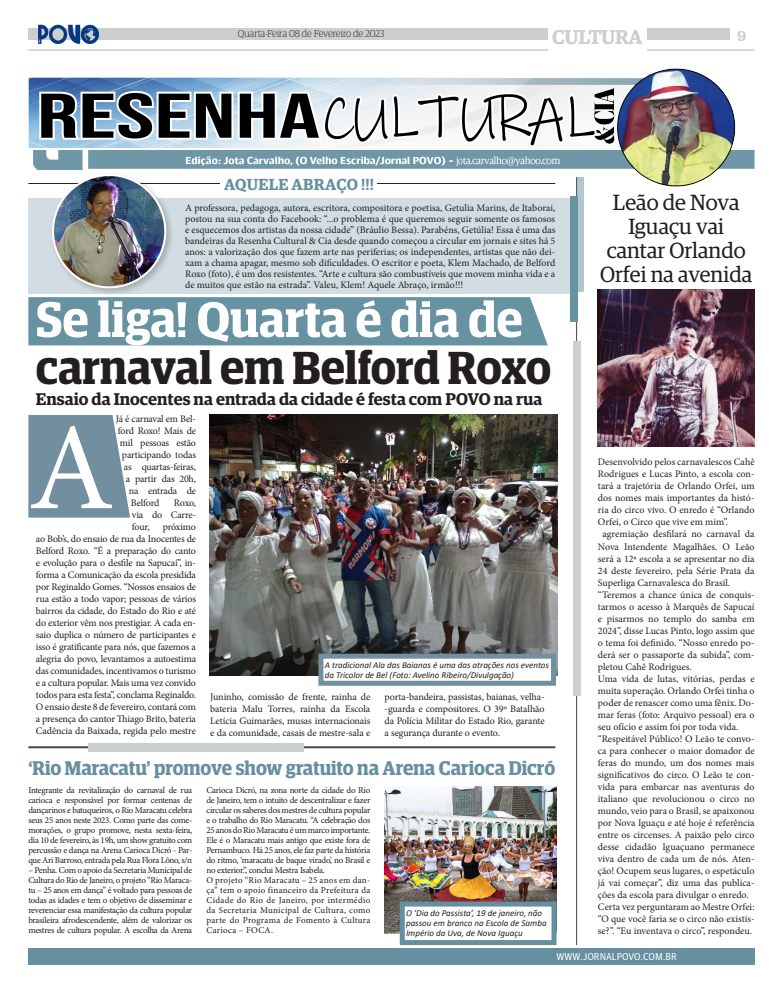
<style>
.page{position:relative;width:783px;height:993px;background:#fff}
.page>*{position:absolute;margin:0;border:0;box-sizing:border-box;transform-origin:0 0}
.t1{font:124px "Minion Pro";color:#fff}
.t2{font:600 50px "Guardian Egyptian Display";color:#fff}
.t3{font:600 46.3px "Guardian Egyptian Display";letter-spacing:-.005em;color:#231f20}
.t4{font:22px/24px "Guardian Egyptian";color:#231f20;text-align:center}
.t5{font:600 20px "Guardian Egyptian";letter-spacing:-.02em;color:#cccfcf}
.t6{font:600 19.8px "Guardian Egyptian Display";color:#678fa1}
.t7{font:600 17px "Guardian Egyptian";color:#231f20}
.t8{font:600 16px "Guardian Egyptian";letter-spacing:.02em;color:#678fa1}
.t9{font:16px "Clarendon BT";color:#cccfcf}
.t10{font:10px/12px "Minion Pro";letter-spacing:-.01em;color:#231f20;text-align:justify}
.t11{font:300 10px "Guardian Egyptian Display";color:#231f20}
.t12{font:10px "Guardian Agate Sans G1 D Regular";color:#fff}
.t13{font:10px "Minion Pro";letter-spacing:-.03em;color:#231f20}
.t14{font:9px/10px "Minion Pro";letter-spacing:-.03em;color:#231f20;text-align:justify}
.t15{font:italic 9px/10px "Calibri";color:#231f20}
</style>
<div class="page">
<div style="left:28px;top:947px;width:726px;height:17px;background:#668fa0"></div>
<div style="left:28px;top:28px;width:519px;height:12px;background:#cccfcf"></div>
<div style="left:647px;top:28px;width:82px;height:12px;background:#cccfcf"></div>
<hr style="left:647px;top:49px;width:107px;height:2px;background:#cccfcf">
<hr style="left:28px;top:49px;width:519px;height:2px;background:#cccfcf">
<hr style="left:28px;top:746px;width:527px;height:2px;background:#231f20">
<div style="left:88px;top:742px;width:215px;height:9px;background:#cccfcf"></div>
<div style="left:28px;top:198px;width:542px;height:95px;background:#d1dde3"></div>
<svg style="left:28px;top:415px;width:102px;height:102px;background:#7e98a7"></svg>
<hr style="left:576px;top:177px;width:1px;height:767px;background:#231f20">
<div style="left:572px;top:341px;width:8px;height:355px;background:#cccfcf"></div>
<div style="left:28px;top:297px;width:519px;height:48px;background:#6692a2"></div>
<div style="left:570px;top:196px;width:7px;height:126px;background:#6792a1"></div>
<div style="left:577px;top:177px;width:6px;height:114px;background:#b1c6cf"></div>
<img style="left:28px;top:68px;width:726px;height:125px">
<img style="left:209px;top:415px;width:348px;height:260px">
<div style="left:318px;top:653px;width:238px;height:32px;background:#fff;border:5px solid #728f9f"></div>
<div style="left:49px;top:171px;width:125px;height:125px;background:#231f20;opacity:.25"></div>
<img style="left:53px;top:175px;width:112px;height:112px">
<div style="left:52px;top:174px;width:114px;height:114px;border:2px solid #fff;border-radius:50%"></div>
<img style="left:384px;top:786px;width:172px;height:147px">
<img style="left:597px;top:290px;width:157px;height:156px">
<div style="left:399px;top:901px;width:157px;height:43px;background:#fff;border:5px solid #668fa0"></div>
<img style="left:38px;top:24px;width:61px;height:20px">
<p class="t11" style="left:238px;top:28px;width:148px">Quarta-Feira 08 de Fevereiro de 2023</p>
<h3 class="t9" style="left:736px;top:25px;width:11px">9</h3>
<h3 class="t5" style="left:552px;top:22px;width:92px">CULTURA</h3>
<p class="t8" style="left:224px;top:172px;width:151px">AQUELE ABRAÇO !!!</p>
<p class="t10" style="left:185px;top:202px;width:371px;line-height:11px">A professora, pedagoga, autora, escritora, compositora e poetisa, Getulia Marins, de Itaborai, postou na sua conta do Facebook: “...o problema é que queremos seguir somente os famosos e esquecemos dos artistas da nossa cidade” (Bráulio Bessa). Parabéns, Getúlia! Essa é uma das bandeiras da Resenha Cultural &amp; Cia desde quando começou a circular em jornais e sites há 5 anos: a valorização dos que fazem arte nas periferias; os independentes, artistas que não dei&shy;xam a chama apagar, mesmo sob dificuldades. O escritor e poeta, Klem Machado, de Belford Roxo (foto), é um dos resistentes. “Arte e cultura são combustíveis que movem minha vida e a de muitos que estão na estrada”. Valeu, Klem! Aquele Abraço, irmão!!!</p>
<p class="t2" style="left:36px;top:292px;width:488px">Se liga! Quarta é dia de</p>
<p class="t3" style="left:36px;top:342px;width:516px">carnaval em Belford Roxo</p>
<p class="t7" style="left:36px;top:386px;width:508px">Ensaio da Inocentes na entrada da cidade é festa com POVO na rua</p>
<p class="t10" style="left:116px;top:413px;width:82px">Já é carnaval em Bel-</p>
<p class="t13" style="left:118px;top:424px;width:79px">ford Roxo! Mais de</p>
<p class="t10" style="left:120px;top:437px;width:78px">mil pessoas estão</p>
<p class="t10" style="left:122px;top:449px;width:75px">participando todas</p>
<p class="t10" style="left:124px;top:461px;width:74px">as quartas-feiras,</p>
<p class="t10" style="left:126px;top:473px;width:71px">a partir das 20h,</p>
<p class="t10" style="left:129px;top:485px;width:69px">na entrada de</p>
<p class="t10" style="left:131px;top:497px;width:30px">Belford</p>
<p class="t1" style="left:28px;top:385px;width:87px">A</p>
<p class="t10" style="left:132px;top:497px;width:66px;text-indent:42px">Roxo, via do Carre&shy;four,</p>
<p class="t10" style="left:36px;top:521px;width:162px;text-indent:127px">próximo ao Bob’s, do ensaio de rua da Inocentes de Belford Roxo. “É a preparação do canto e evolução para o desfile na Sapucaí”, in&shy;forma a Comunicação da escola presidida por Reginaldo Gomes. “Nossos ensaios de rua estão a todo vapor; pessoas de vários bairros da cidade, do Estado do Rio e até do exterior vêm nos prestigiar. A cada en&shy;saio duplica o número de participantes e isso é gratificante para nós, que fazemos a alegria do povo, levantamos a autoestima das comunidades, incentivamos o turismo e a cultura popular. Mais uma vez convido todos para esta festa”, conclama Reginaldo.</p>
<p class="t10" style="left:36px;top:701px;width:162px">O ensaio deste 8 de fevereiro, contará com a presença do cantor Thiago Brito, bateria Cadência da Baixada, regida pelo mestre</p>
<p class="t10" style="left:210px;top:690px;width:162px">Juninho, comissão de frente, rainha de bateria Malu Torres, rainha da Escola Letícia Guimarães, musas internacionais e da comunidade, casais de mestre-sala e</p>
<p class="t10" style="left:384px;top:690px;width:162px">porta-bandeira, passistas, baianas, velha--guarda e compositores. O 39º Batalhão da Polícia Militar do Estado Rio, garante a segurança durante o evento.</p>
<p class="t6" style="left:28px;top:756px;width:528px">‘Rio Maracatu’ promove show gratuito na Arena Carioca Dicró</p>
<p class="t14" style="left:28px;top:785px;width:165px">Integrante da revitalização do carnaval de rua carioca e responsável por formar centenas de dançarinos e batuqueiros, o Rio Maracatu celebra seus 25 anos neste 2023. Como parte das come&shy;morações, o grupo promove, nesta sexta-feira, dia 10 de fevereiro, às 19h, um show gratuito com percussão e dança na Arena Carioca Dicró - Par&shy;que Ari Barroso, entrada pela Rua Flora Lôno, s/n</p>
<p class="t14" style="left:28px;top:865px;width:165px">– Penha. Com o apoio da Secretaria Municipal de Cultura do Rio de Janeiro, o projeto “Rio Maraca&shy;tu – 25 anos em dança” é voltado para pessoas de todas as idades e tem o objetivo de disseminar e reverenciar essa manifestação da cultura popular brasileira afrodescendente, além de valorizar os mestres de cultura popular. A escolha da Arena</p>
<p class="t15" style="left:325px;top:659px;width:226px">A tradicional Ala das Baianas é uma das atrações nos eventos da Tricolor de Bel (Foto: Avelino Ribeiro/Divulgação)</p>
<p class="t14" style="left:206px;top:785px;width:165px">Carioca Dicró, na zona norte da cidade do Rio de Janeiro, tem o intuito de descentralizar e fazer circular os saberes dos mestres de cultura popular e o trabalho do Rio Maracatu. “A celebração dos 25 anos do Rio Maracatu é um marco importante.<br>Ele é o Maracatu mais antigo que existe fora de Pernambuco. Há 25 anos, ele faz parte da história do ritmo, ‘maracatu de baque virado’, no Brasil e no exterior.”, conclui Mestra Isabela.</p>
<p class="t14" style="left:206px;top:875px;width:165px">O projeto “Rio Maracatu – 25 anos em dan&shy;ça” tem o apoio financeiro da Prefeitura da Cidade do Rio de Janeiro, por intermédio da Secretaria Municipal de Cultura, como parte do Programa de Fomento à Cultura Carioca – FOCA.</p>
<p class="t15" style="left:406px;top:907px;width:142px">O ‘Dia do Passista’, 19 de janeiro, não passou em branco na Escola de Samba<br>Império da Uva, de Nova Iguaçu</p>
<p class="t4" style="left:600px;top:189px;width:153px">Leão de Nova<br>Iguaçu vai cantar Orlando<br>Orfei na avenida</p>
<p class="t10" style="left:597px;top:456px;width:158px">Desenvolvido pelos carnavalescos Cahê Rodrigues e Lucas Pinto, a escola con&shy;tará a trajetória de Orlando Orfei, um dos nomes mais importantes da histó&shy;ria do circo vivo. O enredo é “Orlando Orfei, o Circo que vive em mim”.</p>
<p class="t10" style="left:597px;top:528px;width:158px;text-indent:5px">agremiação desfilará no carnaval da Nova Intendente Magalhães. O Leão será a 12ª escola a se apresentar no dia 24 deste fevereiro, pela Série Prata da Superliga Carnavalesca do Brasil.</p>
<p class="t10" style="left:597px;top:588px;width:158px">“Teremos a chance única de conquis&shy;tarmos o acesso à Marquês de Sapucaí e pisarmos no templo do samba em 2024”, disse Lucas Pinto, logo assim que o tema foi definido. “Nosso enredo po&shy;derá ser o passaporte da subida”, com&shy;pletou Cahê Rodrigues.</p>
<p class="t10" style="left:597px;top:672px;width:158px">Uma vida de lutas, vitórias, perdas e muita superação. Orlando Orfei tinha o poder de renascer como uma fênix. Do&shy;mar feras (foto: Arquivo pessoal) era o seu ofício e assim foi por toda vida.</p>
<p class="t10" style="left:597px;top:732px;width:158px">“Respeitável Público! O Leão te convo&shy;ca para conhecer o maior domador de feras do mundo, um dos nomes mais significativos do circo. O Leão te con&shy;vida para embarcar nas aventuras do italiano que revolucionou o circo no mundo, veio para o Brasil, se apaixonou por Nova Iguaçu e até hoje é referência entre os circenses. A paixão pelo circo desse cidadão Iguaçuano permanece viva dentro de cada um de nós. Aten&shy;ção! Ocupem seus lugares, o espetáculo já vai começar”, diz uma das publica&shy;ções da escola para divulgar o enredo.</p>
<p class="t10" style="left:597px;top:900px;width:158px">Certa vez perguntaram ao Mestre Orfei: “O que você faria se o circo não existis&shy;se?”. “Eu inventava o circo”, respondeu.</p>
<p class="t12" style="left:556px;top:949px;width:122px">WWW.JORNALPOVO.COM.BR</p>
</div>
